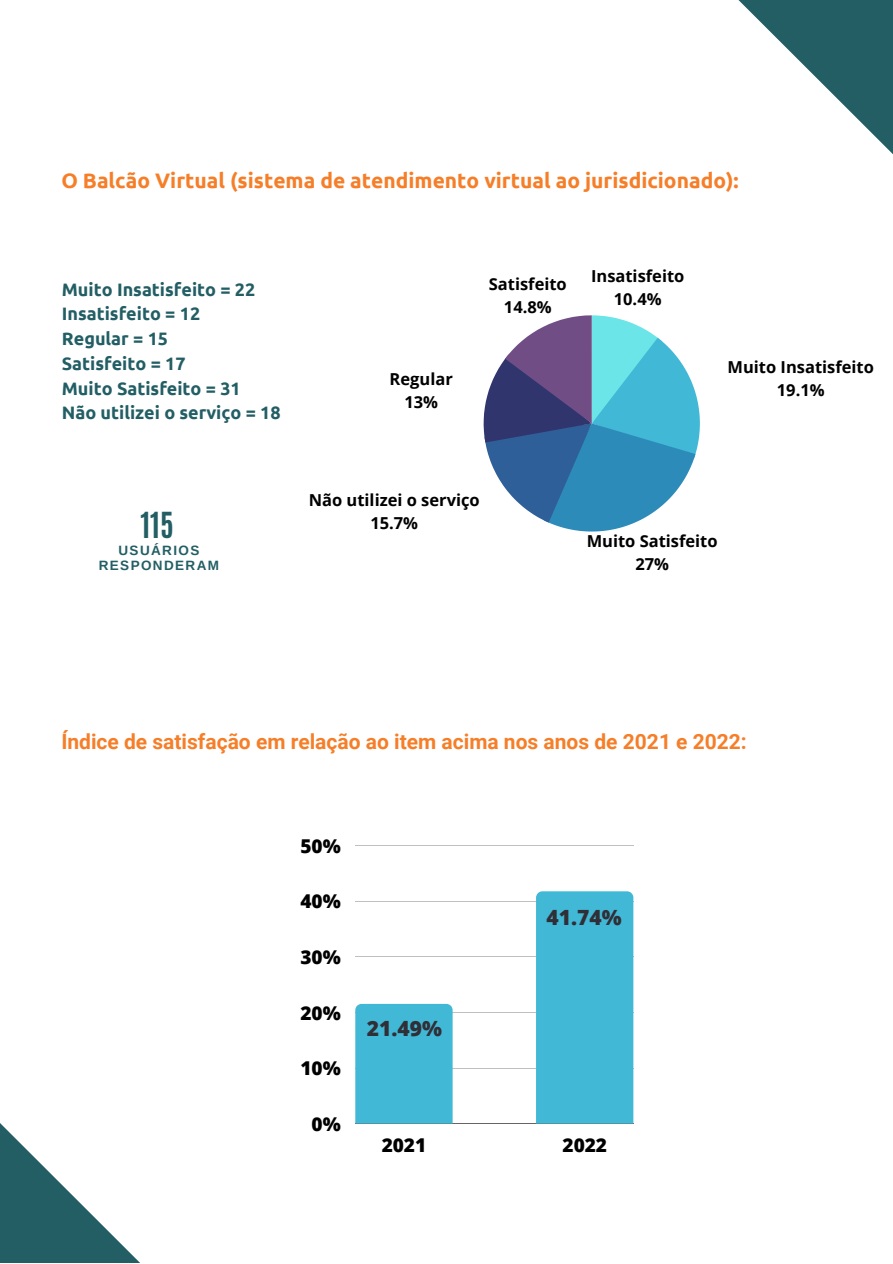
<style>
.page{position:relative;width:893px;height:1264px;background:#fff}
.page>*{position:absolute;margin:0;border:0;box-sizing:border-box;transform-origin:0 0}
.t1{font:700 30px "Antonio";color:#225e64}
.t2{font:700 21px "Ubuntu";color:#f67e28}
.t3{font:700 21px "Roboto";color:#f67e28}
.t4{font:800 21px "Open Sans";color:#302e36}
.t5{font:800 19.05px "Open Sans";color:#000}
.t6{font:700 18px/24.8px "Ubuntu";color:#225e64}
.t7{font:700 16.5px/22.8px "Open Sans";color:#000;text-align:center}
.t8{font:700 13.5px/14.5px "Arimo";letter-spacing:.105em;color:#225e64;text-align:center}
</style>
<div class="page">
<svg style="left:0;top:1123px;width:139px;height:139px"></svg>
<svg style="left:483px;top:315px;width:216px;height:216px"></svg>
<svg style="left:738px;top:0;width:154px;height:153px"></svg>
<hr style="left:355px;top:845px;width:278px;height:1px;background:#000">
<hr style="left:355px;top:901px;width:278px;height:1px;background:#000">
<hr style="left:355px;top:956px;width:278px;height:1px;background:#000">
<hr style="left:355px;top:1012px;width:278px;height:1px;background:#000">
<hr style="left:355px;top:1067px;width:278px;height:1px;background:#000">
<hr style="left:355px;top:1123px;width:278px;height:1px;background:#000">
<div style="left:355px;top:1003px;width:97px;height:120px;background:#41b8d5"></div>
<div style="left:536px;top:891px;width:97px;height:232px;background:#41b8d5"></div>
<p class="t2" style="left:61px;top:169px;width:678px">O Balcão Virtual (sistema de atendimento virtual ao jurisdicionado):</p>
<p class="t6" style="left:62px;top:276px;width:220px">Muito Insatisfeito = 22<br>Insatisfeito = 12<br>Regular = 15<br>Satisfeito = 17<br>Muito Satisfeito = 31<br>Não utilizei o serviço = 18</p>
<p class="t7" style="left:389px;top:367px;width:65px">Regular<br>13%</p>
<p class="t7" style="left:489px;top:272px;width:79px">Satisfeito<br>14.8%</p>
<p class="t7" style="left:591px;top:265px;width:95px">Insatisfeito<br>10.4%</p>
<p class="t7" style="left:727px;top:356px;width:148px">Muito Insatisfeito<br>19.1%</p>
<p class="t7" style="left:309px;top:488px;width:172px">Não utilizei o serviço<br>15.7%</p>
<h1 class="t1" style="left:140px;top:503px;width:35px">115</h1>
<p class="t8" style="left:99px;top:543px;width:122px">USUÁRIOS<br>RESPONDERAM</p>
<p class="t7" style="left:586px;top:529px;width:132px">Muito Satisfeito<br>27%</p>
<p class="t3" style="left:61px;top:729px;width:687px">Índice de satisfação em relação ao item acima nos anos de 2021 e 2022:</p>
<p class="t5" style="left:300px;top:832px;width:42px">50%</p>
<p class="t5" style="left:300px;top:888px;width:42px">40%</p>
<p class="t5" style="left:300px;top:943px;width:42px">30%</p>
<p class="t5" style="left:300px;top:999px;width:42px">20%</p>
<p class="t5" style="left:300px;top:1055px;width:42px">10%</p>
<p class="t5" style="left:311px;top:1110px;width:31px">0%</p>
<p class="t4" style="left:367px;top:1013px;width:77px">21.49%</p>
<p class="t4" style="left:546px;top:902px;width:77px">41.74%</p>
<p class="t5" style="left:381px;top:1131px;width:46px">2021</p>
<p class="t5" style="left:562px;top:1131px;width:46px">2022</p>
</div>
